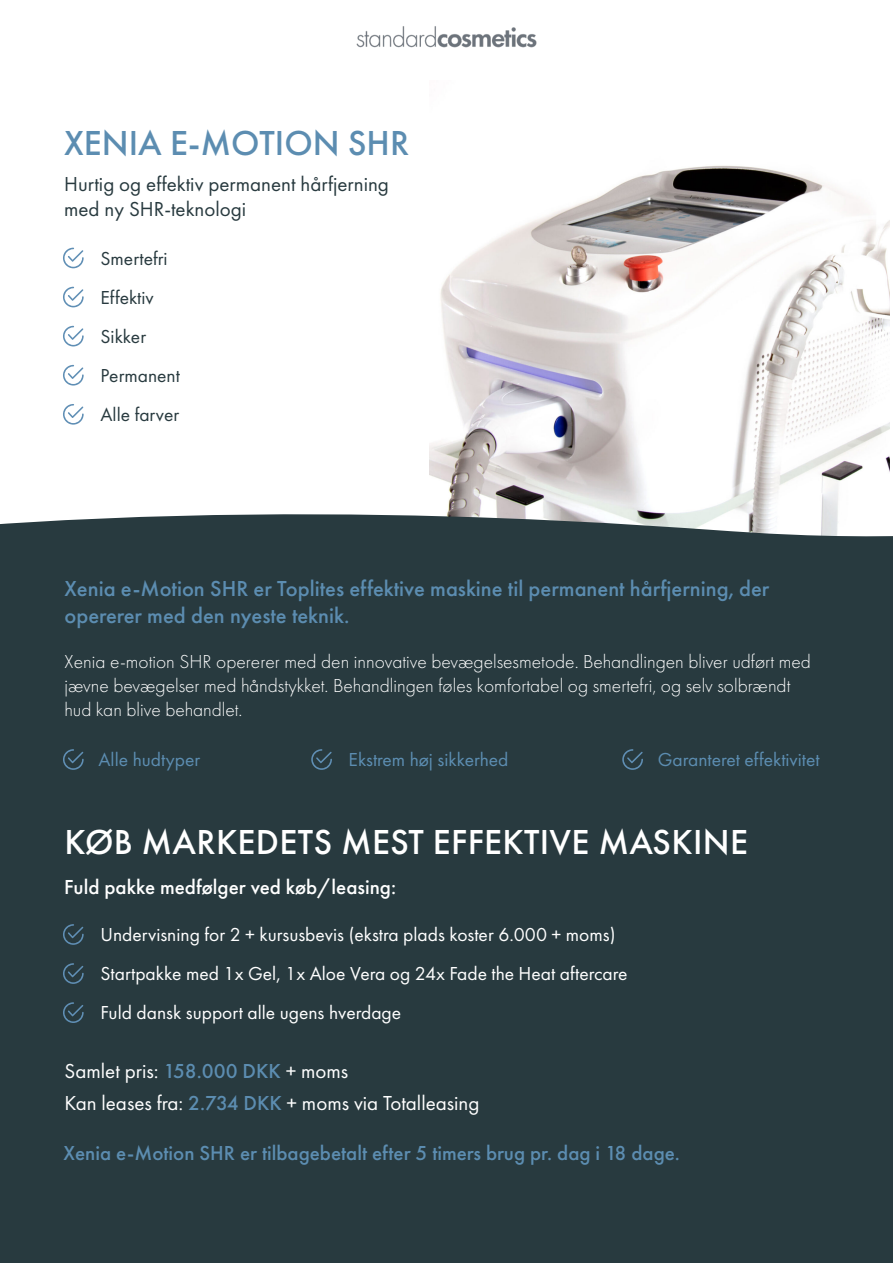
<style>
.page{position:relative;width:893px;height:1263px;background:#fff}
.page>*{position:absolute;margin:0;border:0;box-sizing:border-box;transform-origin:0 0}
.t1{font:500 36px "Futura PT";letter-spacing:.01em;color:#fff}
.t2{font:500 36px "Futura PT";color:#5c8db1}
.t3{font:500 22.5px "Futura PT";color:#5c8db1}
.t4{font:21px "Futura PT";color:#fff}
.t5{font:500 21px "Futura PT";color:#5c8db1}
.t6{font:21px/25.5px "Futura PT";color:#283a3f}
.t7{font:500 21px "Futura PT";color:#fff}
.t8{font:300 19.5px/24px "Futura PT";color:#fff}
.t9{font:19.5px "Futura PT";color:#fff}
.t10{font:19.5px "Futura PT";color:#5c8db1}
.t11{font:19.5px "Futura PT";color:#283a3f}
.s1{font-weight:500;color:#5c8db1}
</style>
<div class="page">
<img style="left:430px;top:165px;width:460px;height:325px">
<div style="left:0;top:490px;width:893px;height:773px;background:#283a3f"></div>
<svg style="left:63px;top:248px;width:21px;height:20px"></svg>
<svg style="left:63px;top:287px;width:21px;height:20px"></svg>
<svg style="left:63px;top:326px;width:21px;height:20px"></svg>
<svg style="left:63px;top:365px;width:21px;height:21px"></svg>
<img style="left:356px;top:26px;width:181px;height:22px">
<svg style="left:622px;top:749px;width:21px;height:21px"></svg>
<svg style="left:311px;top:749px;width:21px;height:21px"></svg>
<svg style="left:63px;top:749px;width:21px;height:21px"></svg>
<svg style="left:63px;top:924px;width:21px;height:21px"></svg>
<svg style="left:63px;top:963px;width:21px;height:21px"></svg>
<svg style="left:63px;top:1002px;width:21px;height:21px"></svg>
<svg style="left:63px;top:404px;width:21px;height:21px"></svg>
<p class="t2" style="left:64px;top:122px;width:347px">XENIA E-MOTION SHR</p>
<p class="t6" style="left:64px;top:171px;width:326px">Hurtig og effektiv permanent hårfjerning med ny SHR-teknologi</p>
<p class="t11" style="left:101px;top:247px;width:69px">Smertefri</p>
<p class="t11" style="left:101px;top:286px;width:55px">Effektiv</p>
<p class="t11" style="left:101px;top:325px;width:47px">Sikker</p>
<p class="t11" style="left:101px;top:364px;width:81px">Permanent</p>
<p class="t11" style="left:101px;top:403px;width:80px">Alle farver</p>
<p class="t3" style="left:65px;top:574px;width:706px">Xenia e-Motion SHR er Toplites effektive maskine til permanent hårfjerning, der</p>
<p class="t3" style="left:65px;top:601px;width:286px">opererer med den nyeste teknik.</p>
<p class="t8" style="left:65px;top:649px;width:748px">Xenia e-motion SHR opererer med den innovative bevægelsesmetode. Behandlingen bliver udført med jævne bevægelser med håndstykket. Behandlingen føles komfortabel og smertefri, og selv solbrændt</p>
<p class="t8" style="left:65px;top:697px;width:179px">hud kan blive behandlet.</p>
<p class="t10" style="left:98px;top:748px;width:103px">Alle hudtyper</p>
<p class="t10" style="left:349px;top:748px;width:161px">Ekstrem høj sikkerhed</p>
<p class="t10" style="left:658px;top:748px;width:163px">Garanteret effektivitet</p>
<p class="t1" style="left:64px;top:820px;width:685px">KØB MARKEDETS MEST EFFEKTIVE MASKINE</p>
<p class="t7" style="left:64px;top:874px;width:333px">Fuld pakke medfølger ved køb/leasing:</p>
<p class="t9" style="left:101px;top:923px;width:516px">Undervisning for 2 + kursusbevis (ekstra plads koster 6.000 + moms)</p>
<p class="t9" style="left:101px;top:962px;width:529px">Startpakke med 1x Gel, 1x Aloe Vera og 24x Fade the Heat aftercare</p>
<p class="t9" style="left:101px;top:1001px;width:302px">Fuld dansk support alle ugens hverdage</p>
<p class="t4" style="left:65px;top:1059px;width:285px">Samlet pris: <span class="s1">158.000 DKK</span> + moms</p>
<p class="t4" style="left:65px;top:1090px;width:416px">Kan leases fra: <span class="s1">2.734 DKK</span> + moms via Totalleasing</p>
<p class="t5" style="left:64px;top:1140px;width:618px">Xenia e-Motion SHR er tilbagebetalt efter 5 timers brug pr. dag i 18 dage.</p>
</div>
